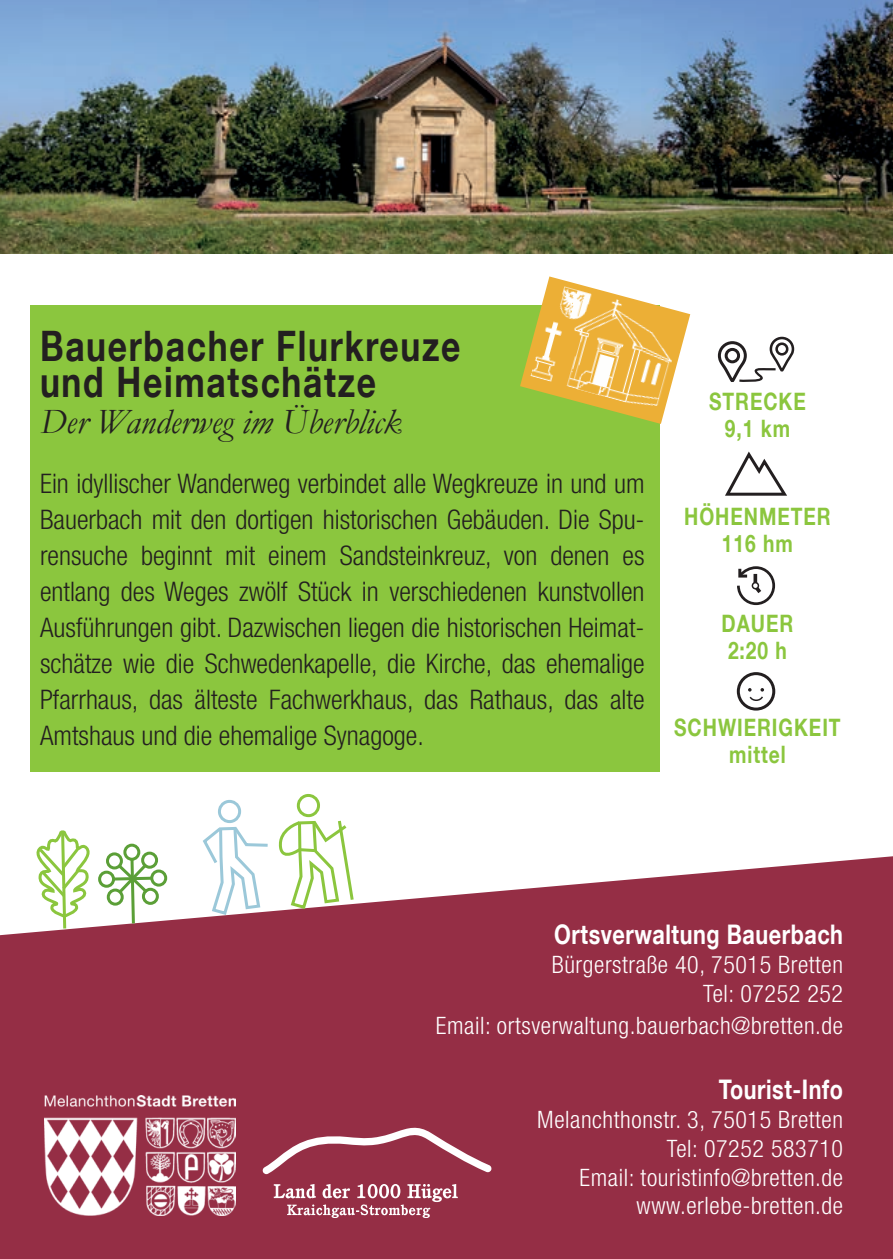
<style>
.page{position:relative;width:893px;height:1259px;background:#fff}
.page>*{position:absolute;margin:0;border:0;box-sizing:border-box;transform-origin:0 0}
.t1{font:700 42px/36px "Helvetica Neue LT Com";letter-spacing:.05em;color:#231f20;scale:.8 1}
.t2{font:italic 36px "Garamond";color:#231f20}
.t3{font:300 condensed 27px/36px "Helvetica Neue LT Com";color:#231f20;text-align:justify}
.t4{font:700 27px "Helvetica Neue LT Com";letter-spacing:.025em;color:#fff;scale:.8 1}
.t5{font:300 condensed 24px/28.8px "Helvetica Neue LT Com";letter-spacing:.025em;color:#fff;text-align:right}
.t6{font:700 24px/27px "Helvetica Neue LT Com";letter-spacing:.05em;color:#8bc63e;text-align:center;scale:.8 1}
</style>
<div class="page">
<div style="left:0;top:856px;width:893px;height:403px;background:#952e45"></div>
<img style="left:45px;top:1095px;width:190px;height:120px">
<svg style="left:263px;top:1127px;width:228px;height:91px;background:#a65063"></svg>
<div style="left:30px;top:305px;width:629px;height:466px;background:#8bc63e"></div>
<svg style="left:717px;top:336px;width:78px;height:46px"></svg>
<svg style="left:738px;top:673px;width:36px;height:36px"></svg>
<div style="left:737px;top:672px;width:38px;height:38px;border:3px solid #231f20;border-radius:50%"></div>
<svg style="left:748px;top:688px;width:16px;height:14px"></svg>
<svg style="left:737px;top:566px;width:39px;height:40px"></svg>
<div style="left:752px;top:582px;width:7px;height:7px;border:2px solid #231f20;border-radius:50%"></div>
<svg style="left:520px;top:276px;width:170px;height:148px"></svg>
<img style="left:530px;top:283px;width:154px;height:128px">
<svg style="left:725px;top:451px;width:62px;height:45px"></svg>
<svg style="left:31px;top:830px;width:60px;height:101px"></svg>
<svg style="left:114px;top:856px;width:37px;height:70px"></svg>
<div style="left:123px;top:843px;width:17px;height:18px;border:3px solid #5b9f37;border-radius:50%"></div>
<div style="left:150px;top:869px;width:17px;height:17px;border:3px solid #5b9f37;border-radius:50%"></div>
<div style="left:98px;top:870px;width:17px;height:18px;border:3px solid #5b9f37;border-radius:50%"></div>
<div style="left:106px;top:852px;width:17px;height:17px;border:3px solid #5b9f37;border-radius:50%"></div>
<div style="left:107px;top:888px;width:17px;height:17px;border:3px solid #5b9f37;border-radius:50%"></div>
<div style="left:141px;top:851px;width:17px;height:18px;border:3px solid #5b9f37;border-radius:50%"></div>
<div style="left:142px;top:887px;width:17px;height:18px;border:3px solid #5b9f37;border-radius:50%"></div>
<div style="left:217px;top:799px;width:25px;height:25px;border:3px solid #9bc8d9;border-radius:9px"></div>
<svg style="left:201px;top:827px;width:70px;height:90px"></svg>
<img style="left:0;top:0;width:893px;height:254px">
<div style="left:296px;top:793px;width:25px;height:25px;border:3px solid #8bc63e;border-radius:9px"></div>
<svg style="left:278px;top:817px;width:78px;height:94px"></svg>
<h1 class="t1" style="left:40px;top:327px;width:527px">Bauerbacher Flurkreuze und Heimatschätze</h1>
<h2 class="t2" style="left:40px;top:397px;width:363px">Der Wanderweg im Überblick</h2>
<p class="t3" style="left:40px;top:465px;width:606px">Ein idyllischer Wanderweg verbindet alle Wegkreuze in und um Bauerbach mit den dortigen historischen Gebäuden. Die Spu&shy;rensuche beginnt mit einem Sandsteinkreuz, von denen es entlang des Weges zwölf Stück in verschiedenen kunstvollen Ausführungen gibt. Dazwischen liegen die historischen Heimat&shy;schätze wie die Schwedenkapelle, die Kirche, das ehemalige Pfarrhaus, das älteste Fachwerkhaus, das Rathaus, das alte Amtshaus und die ehemalige Synagoge.</p>
<p class="t6" style="left:709px;top:387px;width:122px">STRECKE<br>9,1 km</p>
<p class="t6" style="left:684px;top:502px;width:185px">HÖHENMETER<br>116 hm</p>
<p class="t6" style="left:722px;top:609px;width:91px;text-align:left">DAUER<br>2:20 h</p>
<p class="t6" style="left:674px;top:713px;width:210px">SCHWIERIGKEIT mittel</p>
<p class="t4" style="left:554px;top:917px;width:363px">Ortsverwaltung Bauerbach</p>
<p class="t5" style="left:552px;top:950px;width:293px">Bürgerstraße 40, 75015 Bretten<br>Tel: 07252 252</p>
<p class="t5" style="left:436px;top:1011px;width:409px">Email: ortsverwaltung.bauerbach@bretten.de</p>
<p class="t4" style="left:719px;top:1072px;width:157px">Tourist-Info</p>
<p class="t5" style="left:537px;top:1105px;width:307px">Melanchthonstr. 3, 75015 Bretten<br>Tel: 07252 583710<br>Email: touristinfo@bretten.de www.erlebe-bretten.de</p>
</div>
